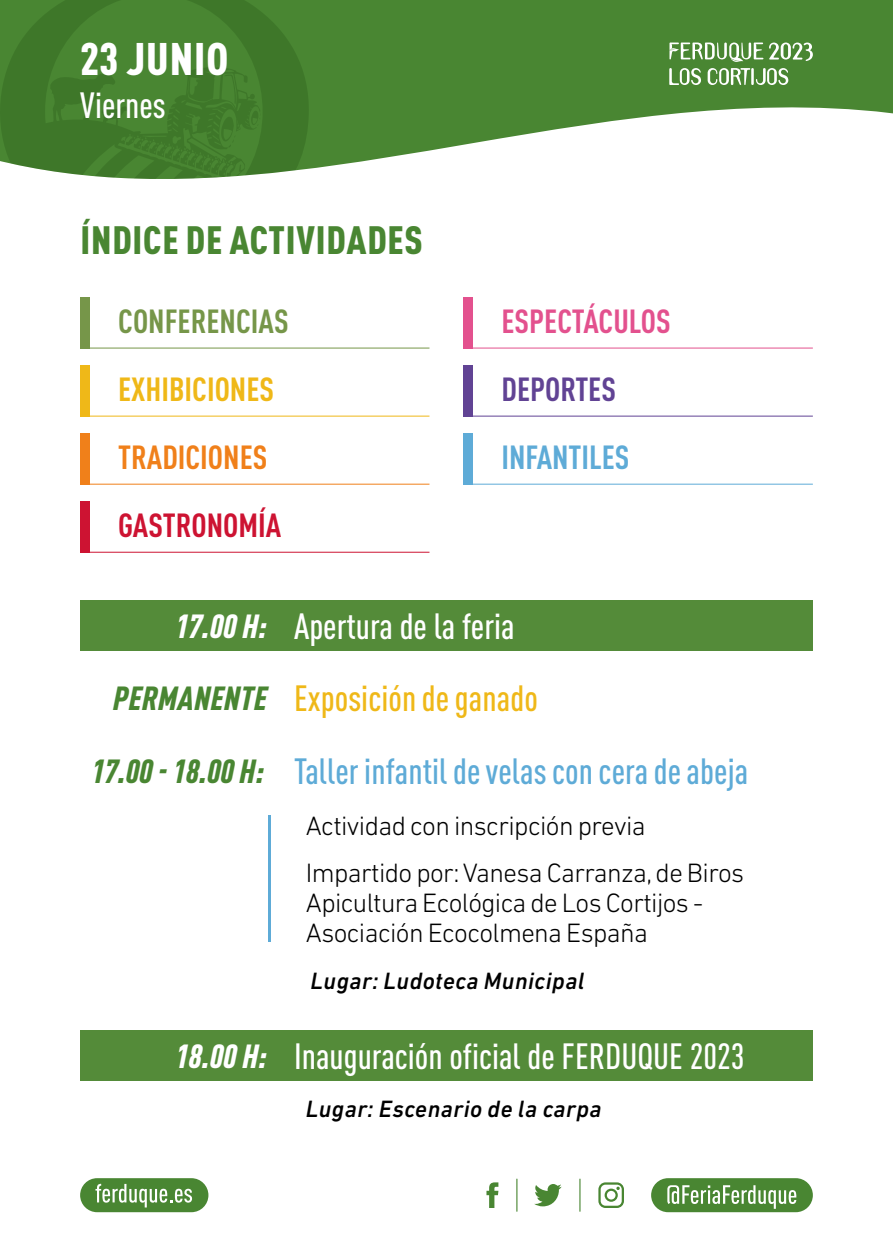
<style>
.page{position:relative;width:893px;height:1259px;background:#fff}
.page>*{position:absolute;margin:0;border:0;box-sizing:border-box;transform-origin:0 0}
.t1{font:900 condensed 45px "DIN Pro";letter-spacing:.02em;color:#fff}
.t2{font:900 condensed 39px "DIN Pro";letter-spacing:.02em;color:#498632}
.t3{font:500 condensed 36px "DIN Pro";color:#fff}
.t4{font:500 condensed 36px "DIN Pro";color:#5eabd7}
.t5{font:500 condensed 36px "DIN Pro";color:#efb818}
.t6{font:700 condensed 33px "DIN Pro";color:#769649}
.t7{font:700 condensed 33px "DIN Pro";color:#efb818}
.t8{font:700 condensed 33px "DIN Pro";color:#e3518e}
.t9{font:700 condensed 33px "DIN Pro";color:#f0801a}
.t10{font:700 condensed 33px "DIN Pro";color:#cd1332}
.t11{font:700 condensed 33px "DIN Pro";color:#5eabd7}
.t12{font:700 condensed 33px "DIN Pro";color:#614394}
.t13{font:300 27px/47.1px "DIN Next LT Pro";letter-spacing:-.025em;color:#000}
.t14{font:italic 500 24px "DIN Next LT Pro";letter-spacing:.02em;color:#000}
.s1{font-weight:900;font-style:italic;font-size:33px}
.s2{font-weight:900;font-style:italic;font-size:33px;color:#498632}
</style>
<div class="page">
<svg style="left:392px;top:0;width:501px;height:157px;fill:#498632"></svg>
<svg style="left:0;top:0;width:392px;height:179px;background:#4b8436"></svg>
<svg style="left:598px;top:1182px;width:26px;height:26px"></svg>
<svg style="left:534px;top:1184px;width:28px;height:22px"></svg>
<svg style="left:486px;top:1182px;width:12px;height:26px"></svg>
<svg style="left:516px;top:1178px;width:1px;height:33px"></svg>
<svg style="left:579px;top:1178px;width:1px;height:33px"></svg>
<div style="left:651px;top:1178px;width:162px;height:34px;background:#498632;border-radius:17px"></div>
<svg style="left:667px;top:1185px;width:129px;height:23px"></svg>
<div style="left:80px;top:1178px;width:128px;height:34px;background:#498632;border-radius:17px"></div>
<svg style="left:95px;top:1183px;width:97px;height:24px"></svg>
<svg style="left:769px;top:43px;width:44px;height:18px"></svg>
<svg style="left:669px;top:43px;width:94px;height:19px"></svg>
<svg style="left:669px;top:68px;width:32px;height:17px"></svg>
<svg style="left:708px;top:68px;width:80px;height:17px"></svg>
<hr style="left:268px;top:815px;width:3px;height:127px;background:#5eabd7">
<div style="left:80px;top:600px;width:733px;height:50px;background:#548b39"></div>
<div style="left:80px;top:1030px;width:733px;height:50px;background:#548b39"></div>
<div style="left:80px;top:297px;width:9px;height:51px;background:#769649"></div>
<div style="left:80px;top:365px;width:9px;height:51px;background:#efb818"></div>
<div style="left:80px;top:433px;width:9px;height:51px;background:#f0801a"></div>
<div style="left:80px;top:501px;width:9px;height:51px;background:#cd1332"></div>
<hr style="left:89px;top:347px;width:340px;height:1px;background:#769649">
<hr style="left:89px;top:415px;width:340px;height:1px;background:#efb818">
<hr style="left:89px;top:484px;width:340px;height:1px;background:#f0801a">
<hr style="left:89px;top:552px;width:340px;height:1px;background:#cd1332">
<div style="left:463px;top:297px;width:9px;height:51px;background:#e3518e"></div>
<div style="left:463px;top:365px;width:9px;height:51px;background:#614394"></div>
<div style="left:463px;top:433px;width:9px;height:51px;background:#5eabd7"></div>
<hr style="left:472px;top:347px;width:341px;height:1px;background:#e3518e">
<hr style="left:472px;top:415px;width:341px;height:1px;background:#614394">
<hr style="left:472px;top:484px;width:341px;height:1px;background:#5eabd7">
<h1 class="t1" style="left:80px;top:24px;width:150px">23 JUNIO</h1>
<h3 class="t3" style="left:80px;top:78px;width:87px">Viernes</h3>
<h2 class="t2" style="left:81px;top:210px;width:344px">ÍNDICE DE ACTIVIDADES</h2>
<p class="t6" style="left:118px;top:296px;width:172px">CONFERENCIAS</p>
<p class="t8" style="left:501px;top:296px;width:171px">ESPECTÁCULOS</p>
<p class="t7" style="left:118px;top:364px;width:157px">EXHIBICIONES</p>
<p class="t12" style="left:501px;top:364px;width:116px">DEPORTES</p>
<p class="t9" style="left:118px;top:432px;width:151px">TRADICIONES</p>
<p class="t10" style="left:118px;top:500px;width:165px">GASTRONOMÍA</p>
<p class="t11" style="left:501px;top:432px;width:130px">INFANTILES</p>
<h3 class="t3" style="left:176px;top:599px;width:341px"><span class="s1">17.00 H:</span> Apertura de la feria</h3>
<h3 class="t5" style="left:113px;top:671px;width:426px"><span class="s2">PERMANENTE</span> Exposición de ganado</h3>
<h3 class="t4" style="left:92px;top:744px;width:658px"><span class="s2">17.00 - 18.00 H:</span> Taller infantil de velas con cera de abeja</h3>
<p class="t13" style="left:306px;top:802px;width:440px">Actividad con inscripción previa<br>Impartido por: Vanesa Carranza, de Biros</p>
<p class="t13" style="left:306px;top:887px;width:399px;line-height:30px">Apicultura Ecológica de Los Cortijos -<br>Asociación Ecocolmena España</p>
<p class="t14" style="left:311px;top:967px;width:276px">Lugar: Ludoteca Municipal</p>
<h3 class="t3" style="left:176px;top:1029px;width:570px"><span class="s1">18.00 H:</span> Inauguración oficial de FERDUQUE 2023</h3>
<p class="t14" style="left:306px;top:1095px;width:297px">Lugar: Escenario de la carpa</p>
</div>
